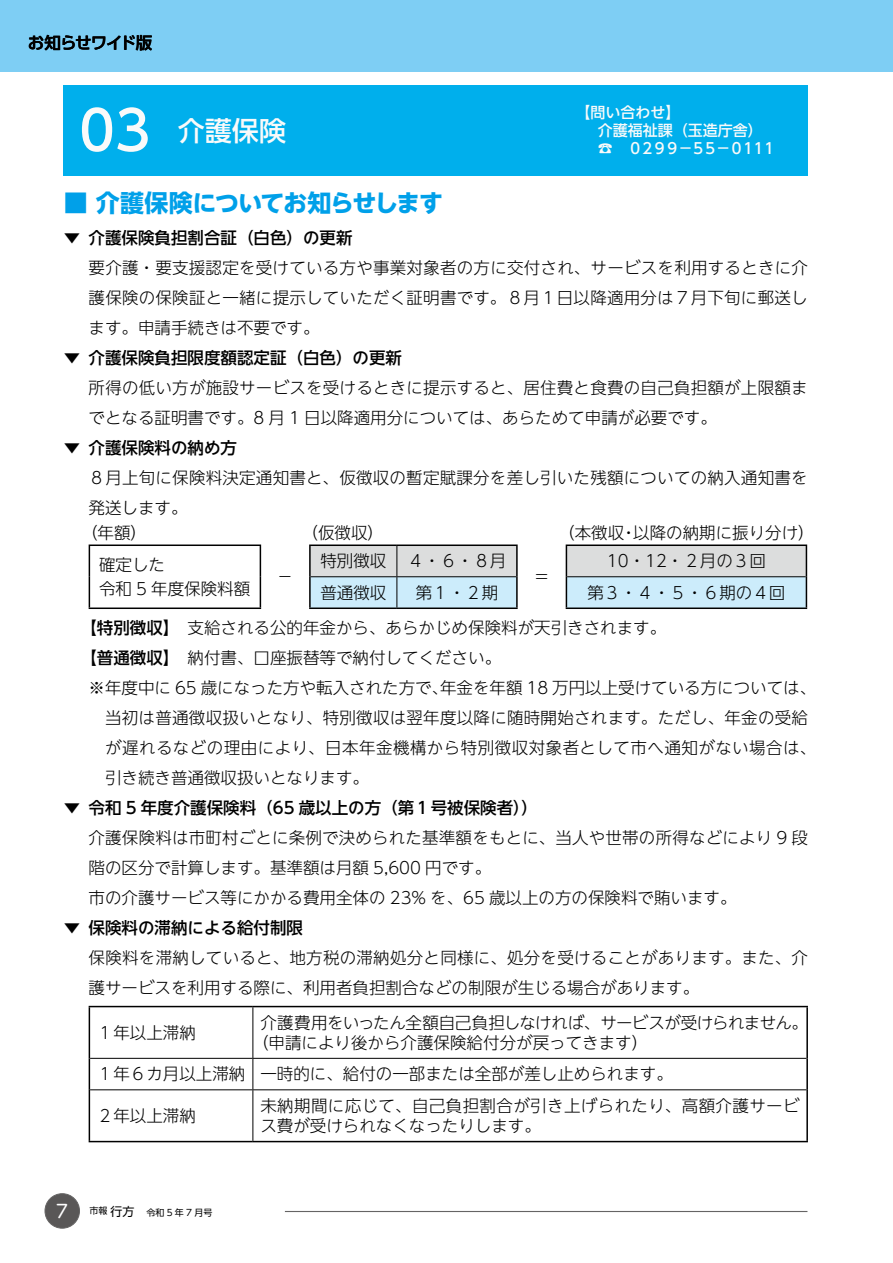
<style>
.page{position:relative;width:893px;height:1263px;background:#fff}
.page>*{position:absolute;margin:0;border:0;box-sizing:border-box;transform-origin:0 0}
.t1{font:500 27px "UD Shin Go NT Pro";color:#f9fafa}
.t2{font:700 24px "UD Shin Go NT Pro";letter-spacing:-.05em;color:#00a0e9}
.t3{font:300 16.5px/30px "UD Shin Go NT Pro";color:#000}
.t4{font:500 16.5px "UD Shin Go NT Pro";color:#000}
.t5{font:300 16.5px/20.2px "UD Shin Go NT Pro";letter-spacing:.025em;color:#000}
.t6{font:300 16.5px "UD Shin Go NT Pro";letter-spacing:.03em;color:#000}
.t7{font:500 16.5px "UD Shin Go Pro";letter-spacing:-.045em;color:#000}
.t8{font:500 15px/18px "UD Shin Go NT Pro";color:#f9fafa}
.t9{font:9px "UD Shin Go NT Pro";color:#000}
.s1{font-size:54px}
.s2{font-weight:500}
.s3{font-family:"UD Shin M Go Pro";font-size:18px;color:#fff}
.s4{font-size:12px}
</style>
<div class="page">
<div style="left:45px;top:1194px;width:34px;height:34px;background:#595757;border-radius:50%"></div>
<div style="left:45px;top:1193px;width:35px;height:35px;border:1px solid #656464;border-radius:50%"></div>
<hr style="left:285px;top:1211px;width:522px;height:1px;background:#656464">
<div style="left:0;top:0;width:893px;height:72px;background:#7ecef4"></div>
<div style="left:839px;top:555px;width:22px;height:22px;border:1px solid #fff;border-radius:50%"></div>
<div style="left:839px;top:895px;width:22px;height:22px;border:1px solid #fff;border-radius:50%"></div>
<div style="left:64px;top:85px;width:744px;height:90px;background:#00afec"></div>
<svg style="left:311px;top:545px;width:495px;height:63px;background:#d6e5ec"></svg>
<hr style="left:89px;top:544px;width:172px;height:2px;background:#000">
<hr style="left:89px;top:546px;width:1px;height:31px;background:#000">
<hr style="left:260px;top:546px;width:1px;height:31px;background:#000">
<hr style="left:89px;top:577px;width:1px;height:30px;background:#000">
<hr style="left:260px;top:577px;width:1px;height:30px;background:#000">
<hr style="left:89px;top:607px;width:172px;height:2px;background:#000">
<hr style="left:396px;top:546px;width:1px;height:30px;background:#000">
<hr style="left:311px;top:576px;width:86px;height:1px;background:#000">
<hr style="left:397px;top:576px;width:119px;height:1px;background:#000">
<hr style="left:396px;top:577px;width:1px;height:30px;background:#000">
<hr style="left:309px;top:544px;width:88px;height:2px;background:#000">
<hr style="left:309px;top:546px;width:2px;height:31px;background:#000">
<hr style="left:397px;top:544px;width:121px;height:2px;background:#000">
<hr style="left:516px;top:546px;width:2px;height:31px;background:#000">
<hr style="left:309px;top:577px;width:2px;height:30px;background:#000">
<hr style="left:516px;top:577px;width:2px;height:30px;background:#000">
<hr style="left:309px;top:607px;width:88px;height:2px;background:#000">
<hr style="left:397px;top:607px;width:121px;height:2px;background:#000">
<hr style="left:567px;top:576px;width:239px;height:1px;background:#000">
<hr style="left:566px;top:544px;width:241px;height:2px;background:#000">
<hr style="left:566px;top:546px;width:1px;height:31px;background:#000">
<hr style="left:806px;top:546px;width:1px;height:31px;background:#000">
<hr style="left:566px;top:577px;width:1px;height:30px;background:#000">
<hr style="left:806px;top:577px;width:1px;height:30px;background:#000">
<hr style="left:566px;top:607px;width:241px;height:2px;background:#000">
<hr style="left:252px;top:1007px;width:1px;height:51px;background:#000">
<hr style="left:90px;top:1058px;width:163px;height:1px;background:#000">
<hr style="left:253px;top:1058px;width:553px;height:1px;background:#000">
<hr style="left:252px;top:1059px;width:1px;height:30px;background:#000">
<hr style="left:90px;top:1089px;width:163px;height:1px;background:#000">
<hr style="left:253px;top:1089px;width:553px;height:1px;background:#000">
<hr style="left:252px;top:1090px;width:1px;height:51px;background:#000">
<hr style="left:89px;top:1006px;width:164px;height:1px;background:#000">
<hr style="left:89px;top:1007px;width:1px;height:51px;background:#000">
<hr style="left:253px;top:1006px;width:555px;height:1px;background:#000">
<hr style="left:806px;top:1007px;width:2px;height:51px;background:#000">
<hr style="left:89px;top:1058px;width:1px;height:32px;background:#000">
<hr style="left:806px;top:1058px;width:2px;height:32px;background:#000">
<hr style="left:89px;top:1090px;width:1px;height:51px;background:#000">
<hr style="left:806px;top:1090px;width:2px;height:51px;background:#000">
<hr style="left:89px;top:1141px;width:164px;height:1px;background:#000">
<hr style="left:253px;top:1141px;width:555px;height:1px;background:#000">
<p class="t7" style="left:28px;top:29px;width:126px">お知らせワイド版</p>
<h1 class="t1" style="left:79px;top:109px;width:208px"><span class="s1">03</span> 介護保険</h1>
<p class="t8" style="left:583px;top:103px;width:195px;text-indent:-8px">【問い合わせ】<br>　介護福祉課（玉造庁舎）　☎　０２９９－５５－０１１１</p>
<h2 class="t2" style="left:64px;top:183px;width:381px">■ 介護保険についてお知らせします</h2>
<p class="t4" style="left:64px;top:224px;width:290px">▼ 介護保険負担割合証（白色）の更新</p>
<p class="t3" style="left:89px;top:252px;width:721px;text-align:justify">要介護・要支援認定を受けている方や事業対象者の方に交付され、サービスを利用するときに介護保険の保険証と一緒に提示していただく証明書です。８月１日以降適用分は７月下旬に郵送します。申請手続きは不要です。</p>
<p class="t4" style="left:64px;top:344px;width:340px">▼ 介護保険負担限度額認定証（白色）の更新</p>
<p class="t3" style="left:89px;top:372px;width:720px">所得の低い方が施設サービスを受けるときに提示すると、居住費と食費の自己負担額が上限額までとなる証明書です。8 月 1 日以降適用分については、あらためて申請が必要です。</p>
<p class="t4" style="left:64px;top:434px;width:175px">▼ 介護保険料の納め方</p>
<p class="t3" style="left:89px;top:462px;width:720px">８月上旬に保険料決定通知書と、仮徴収の暫定賦課分を差し引いた残額についての納入通知書を発送します。</p>
<p class="t3" style="left:81px;top:517px;width:67px">（年額）</p>
<p class="t3" style="left:302px;top:517px;width:84px">（仮徴収）</p>
<p class="t3" style="left:558px;top:517px;width:258px">（本徴収・以降の納期に振り分け）</p>
<p class="t3" style="left:99px;top:551px;width:153px;line-height:24.8px">確定した<br>令和 5 年度保険料額</p>
<p class="t3" style="left:320px;top:545px;width:67px">特別徴収</p>
<p class="t3" style="left:407px;top:545px;width:100px">４・６・８月</p>
<p class="t3" style="left:607px;top:545px;width:161px">10・12・２月の３回</p>
<p class="t3" style="left:533px;top:561px;width:18px">＝</p>
<p class="t3" style="left:277px;top:561px;width:18px">－</p>
<p class="t3" style="left:320px;top:577px;width:67px">普通徴収</p>
<p class="t3" style="left:416px;top:577px;width:84px">第１・２期</p>
<p class="t3" style="left:587px;top:577px;width:199px">第３・４・５・６期の４回</p>
<p class="t3" style="left:80px;top:612px;width:587px"><span class="s2">【特別徴収】</span>　支給される公的年金から、あらかじめ保険料が天引きされます。</p>
<p class="t3" style="left:80px;top:642px;width:422px"><span class="s2">【普通徴収】</span>　納付書、口座振替等で納付してください。</p>
<p class="t3" style="left:89px;top:672px;width:729px">※年度中に 65 歳になった方や転入された方で、年金を年額 18 万円以上受けている方については、</p>
<p class="t3" style="left:105px;top:702px;width:704px">当初は普通徴収扱いとなり、特別徴収は翌年度以降に随時開始されます。ただし、年金の受給</p>
<p class="t6" style="left:105px;top:734px;width:713px">が遅れるなどの理由により、日本年金機構から特別徴収対象者として市へ通知がない場合は、</p>
<p class="t3" style="left:105px;top:762px;width:265px">引き続き普通徴収扱いとなります。</p>
<p class="t4" style="left:64px;top:794px;width:476px">▼ 令和 5 年度介護保険料（65 歳以上の方（第１号被保険者））</p>
<p class="t3" style="left:89px;top:822px;width:721px">介護保険料は市町村ごとに条例で決められた基準額をもとに、当人や世帯の所得などにより 9 段階の区分で計算します。基準額は月額 5,600 円です。<br>市の介護サービス等にかかる費用全体の 23% を、65 歳以上の方の保険料で賄います。</p>
<p class="t4" style="left:64px;top:914px;width:241px">▼ 保険料の滞納による給付制限</p>
<p class="t3" style="left:89px;top:942px;width:721px">保険料を滞納していると、地方税の滞納処分と同様に、処分を受けることがあります。また、介護サービスを利用する際に、利用者負担割合などの制限が生じる場合があります。</p>
<p class="t3" style="left:97px;top:1017px;width:100px">１年以上滞納</p>
<p class="t3" style="left:252px;top:1011px;width:557px;line-height:20.2px;text-indent:8px">介護費用をいったん全額自己負担しなければ、サービスが受けられません。（申請により後から介護保険給付分が戻ってきます）</p>
<p class="t3" style="left:97px;top:1058px;width:577px">１年６カ月以上滞納 一時的に、給付の一部または全部が差し止められます。</p>
<p class="t3" style="left:97px;top:1100px;width:100px">２年以上滞納</p>
<p class="t5" style="left:260px;top:1095px;width:541px">未納期間に応じて、自己負担割合が引き上げられたり、高額介護サービス費が受けられなくなったりします。</p>
<p class="t9" style="left:56px;top:1205px;width:158px"><span class="s3">7</span> 市報 <span class="s4">行方　</span>令和 5 年 7 月号</p>
</div>
